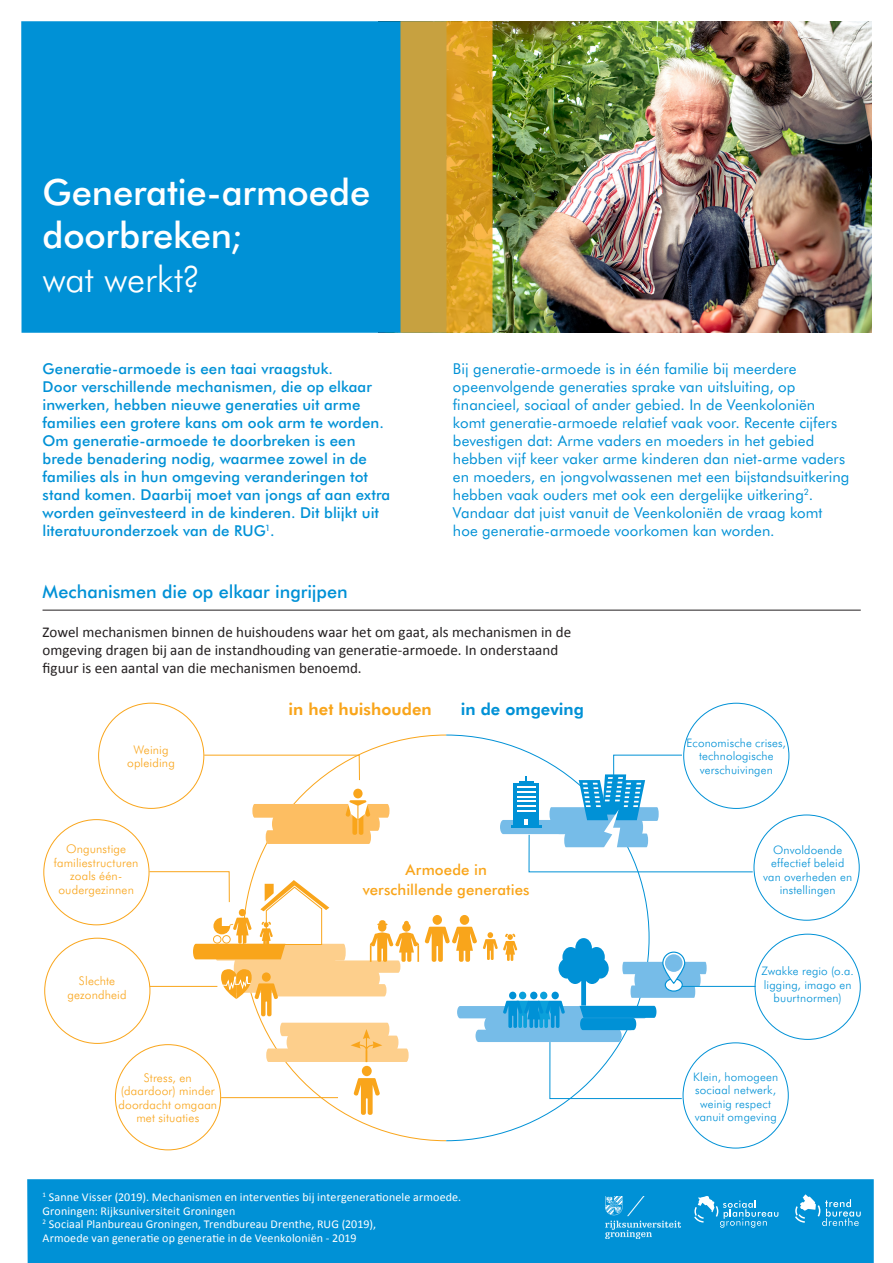
<style>
.page{position:relative;width:893px;height:1263px;background:#fff}
.page>*{position:absolute;margin:0;border:0;box-sizing:border-box;transform-origin:0 0}
.t1{font:500 36.3px "Futura BT";letter-spacing:-.005em;color:#fff}
.t2{font:300 36.3px "Futura BT";letter-spacing:-.005em;color:#fff}
.t3{font:500 18px "Futura BT";letter-spacing:-.005em;color:#0091d6}
.t4{font:800 16.5px "Futura BT";letter-spacing:.005em;color:#f9a51b}
.t5{font:800 16.5px "Futura BT";letter-spacing:.005em;color:#0091d6}
.t6{font:15px/18px "Futura BT";letter-spacing:.005em;color:#0091d6}
.t7{font:500 15px/18px "Futura BT";letter-spacing:.005em;color:#0091d6}
.t8{font:15px/18px "Calibri";color:#231f20}
.t9{font:500 15px "Futura BT";letter-spacing:.005em;color:#f9a51b}
.t10{font:12px/13.5px "Calibri";letter-spacing:.01em;color:#fff}
.t11{font:300 12px/13.5px "Futura BT";letter-spacing:.015em;color:#f9a51b;text-align:center}
.t12{font:300 11.7px/13.5px "Futura BT";letter-spacing:.015em;color:#0091d6;text-align:center}
</style>
<div class="page">
<svg style="left:346px;top:734px;width:99px;height:407px"></svg>
<div style="left:27px;top:1179px;width:847px;height:84px;background:#0091d6"></div>
<svg style="left:694px;top:1196px;width:84px;height:32px"></svg>
<svg style="left:795px;top:1194px;width:66px;height:32px"></svg>
<img style="left:492px;top:21px;width:380px;height:312px">
<div style="left:21px;top:21px;width:425px;height:312px;background:#0091d6"></div>
<svg style="left:400px;top:21px;width:92px;height:312px;background:#d0a031"></svg>
<hr style="left:43px;top:610px;width:818px;height:1px;background:#231f20">
<img style="left:606px;top:1196px;width:74px;height:42px">
<svg style="left:445px;top:734px;width:101px;height:407px"></svg>
<hr style="left:682px;top:986px;width:74px;height:1px;background:#0091d6">
<svg style="left:149px;top:754px;width:604px;height:361px"></svg>
<hr style="left:221px;top:1097px;width:117px;height:1px;background:#f9a51b">
<p class="t1" style="left:43px;top:170px;width:329px">Generatie-armoede</p>
<p class="t1" style="left:43px;top:213px;width:201px">doorbreken;</p>
<p class="t2" style="left:43px;top:257px;width:159px">wat werkt?</p>
<p class="t7" style="left:43px;top:359px;width:349px">Generatie-armoede is een taai vraagstuk.<br>Door verschillende mechanismen, die op elkaar inwerken, hebben nieuwe generaties uit arme families een grotere kans om ook arm te worden.<br>Om generatie-armoede te doorbreken is een brede benadering nodig, waarmee zowel in de families als in hun omgeving veranderingen tot stand komen. Daarbij moet van jongs af aan extra worden geïnvesteerd in de kinderen. Dit blijkt uit literatuuronderzoek van de RUG<sup>1</sup>.</p>
<p class="t6" style="left:453px;top:359px;width:398px">Bij generatie-armoede is in één familie bij meerdere opeenvolgende generaties sprake van uitsluiting, op financieel, sociaal of ander gebied. In de Veenkoloniën komt generatie-armoede relatief vaak voor. Recente cijfers bevestigen dat: Arme vaders en moeders in het gebied hebben vijf keer vaker arme kinderen dan niet-arme vaders en moeders, en jongvolwassenen met een bijstandsuitkering hebben vaak ouders met ook een dergelijke uitkering<sup>2</sup>.<br>Vandaar dat juist vanuit de Veenkoloniën de vraag komt</p>
<p class="t6" style="left:453px;top:521px;width:323px">hoe generatie-armoede voorkomen kan worden.</p>
<p class="t3" style="left:43px;top:581px;width:307px">Mechanismen die op elkaar ingrijpen</p>
<p class="t8" style="left:43px;top:622px;width:530px">Zowel mechanismen binnen de huishoudens waar het om gaat, als mechanismen in de omgeving dragen bij aan de instandhouding van generatie-armoede. In onderstaand figuur is een aantal van die mechanismen benoemd.</p>
<p class="t11" style="left:133px;top:742px;width:37px">Weinig</p>
<p class="t11" style="left:127px;top:756px;width:49px">opleiding</p>
<p class="t11" style="left:54px;top:842px;width:86px">Ongunstige familiestructuren</p>
<p class="t11" style="left:58px;top:869px;width:77px">zoals één&shy;oudergezinnen</p>
<p class="t11" style="left:79px;top:974px;width:38px">Slechte</p>
<p class="t11" style="left:68px;top:988px;width:61px">gezondheid</p>
<p class="t11" style="left:144px;top:1070px;width:50px">Stress, en</p>
<p class="t11" style="left:118px;top:1084px;width:100px">(daardoor) minder doordacht omgaan met situaties</p>
<p class="t4" style="left:289px;top:699px;width:145px">in het huishouden</p>
<p class="t5" style="left:461px;top:699px;width:125px">in de omgeving</p>
<p class="t9" style="left:406px;top:861px;width:83px">Armoede in</p>
<p class="t9" style="left:363px;top:881px;width:168px">verschillende generaties</p>
<p class="t10" style="left:43px;top:1190px;width:420px"><sup>1</sup> Sanne Visser (2019). Mechanismen en interventies bij intergenerationele armoede.<br>Groningen: Rijksuniversiteit Groningen</p>
<p class="t10" style="left:43px;top:1217px;width:335px"><sup>2</sup> Sociaal Planbureau Groningen, Trendbureau Drenthe, RUG (2019),</p>
<p class="t10" style="left:43px;top:1230px;width:316px">Armoede van generatie op generatie in de Veenkoloniën - 2019</p>
<p class="t12" style="left:687px;top:736px;width:101px">Economische crises,</p>
<p class="t12" style="left:699px;top:749px;width:76px;text-align:left">technologische verschuivingen</p>
<p class="t12" style="left:763px;top:843px;width:90px">Onvoldoende effectief beleid van overheden en instellingen</p>
<p class="t12" style="left:762px;top:964px;width:94px">Zwakke regio (o.a. ligging, imago en buurtnormen)</p>
<p class="t12" style="left:693px;top:1070px;width:87px">Klein, homogeen sociaal netwerk, weinig respect</p>
<p class="t12" style="left:695px;top:1110px;width:83px">vanuit omgeving</p>
</div>
